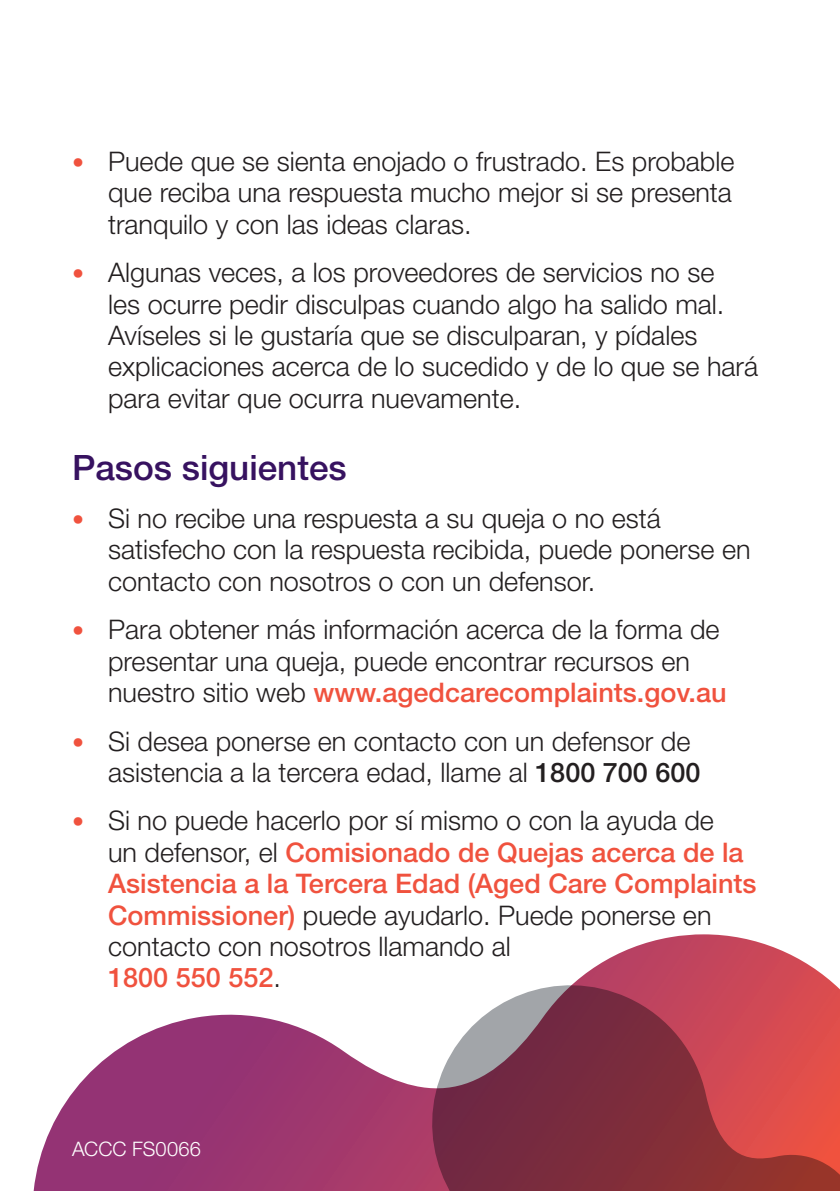
<style>
.page{position:relative;width:840px;height:1191px;background:#fff}
.page>*{position:absolute;margin:0;border:0;box-sizing:border-box;transform-origin:0 0}
.Heading_2{font:500 35px "Helvetica Neue LT Std";color:#371260}
.t1{font:300 27px/31.4px "Helvetica Neue LT Std";color:#231f20}
.t2{font:300 20px "Helvetica Neue LT Std";letter-spacing:.005em;color:#fff}
.s1{font-weight:400;font-size:24px;color:#f0523e}
.s2{font-weight:500;color:#f0523e}
.s3{font-weight:500}
</style>
<div class="page">
<svg style="left:34px;top:934px;width:784px;height:257px"></svg>
<svg style="left:417px;top:971px;width:422px;height:220px;background:#a64f5b"></svg>
<p class="t1" style="left:108px;top:145px;width:627px;text-align:justify;text-indent:-36px"><span class="s1">•</span> Puede que se sienta enojado o frustrado. Es probable que reciba una respuesta mucho mejor si se presenta tranquilo y con las ideas claras.</p>
<p class="t1" style="left:108px;top:256px;width:651px;text-indent:-36px"><span class="s1">•</span> Algunas veces, a los proveedores de servicios no se<br>les ocurre pedir disculpas cuando algo ha salido mal.<br>Avíseles si le gustaría que se disculparan, y pídales explicaciones acerca de lo sucedido y de lo que se hará para evitar que ocurra nuevamente.</p>
<p class="Heading_2" style="left:72px;top:446px;width:276px">Pasos siguientes</p>
<p class="t1" style="left:108px;top:502px;width:643px;text-indent:-36px"><span class="s1">•</span> Si no recibe una respuesta a su queja o no está satisfecho con la respuesta recibida, puede ponerse en contacto con nosotros o con un defensor.</p>
<p class="t1" style="left:108px;top:613px;width:619px;text-indent:-36px"><span class="s1">•</span> Para obtener más información acerca de la forma de presentar una queja, puede encontrar recursos en nuestro sitio web <span class="s2">www.agedcarecomplaints.gov.au</span></p>
<p class="t1" style="left:108px;top:724px;width:593px;text-indent:-36px"><span class="s1">•</span> Si desea ponerse en contacto con un defensor de asistencia a la tercera edad, llame al <span class="s3">1800 700 600</span></p>
<p class="t1" style="left:108px;top:804px;width:649px;text-indent:-36px"><span class="s1">•</span> Si no puede hacerlo por sí mismo o con la ayuda de<br>un defensor, el <span class="s2">Comisionado de Quejas acerca de la Asistencia a la Tercera Edad (Aged Care Complaints Commissioner)</span> puede ayudarlo. Puede ponerse en contacto con nosotros llamando al<br><span class="s2">1800 550 552</span>.</p>
<p class="t2" style="left:72px;top:1136px;width:130px">ACCC FS0066</p>
</div>
